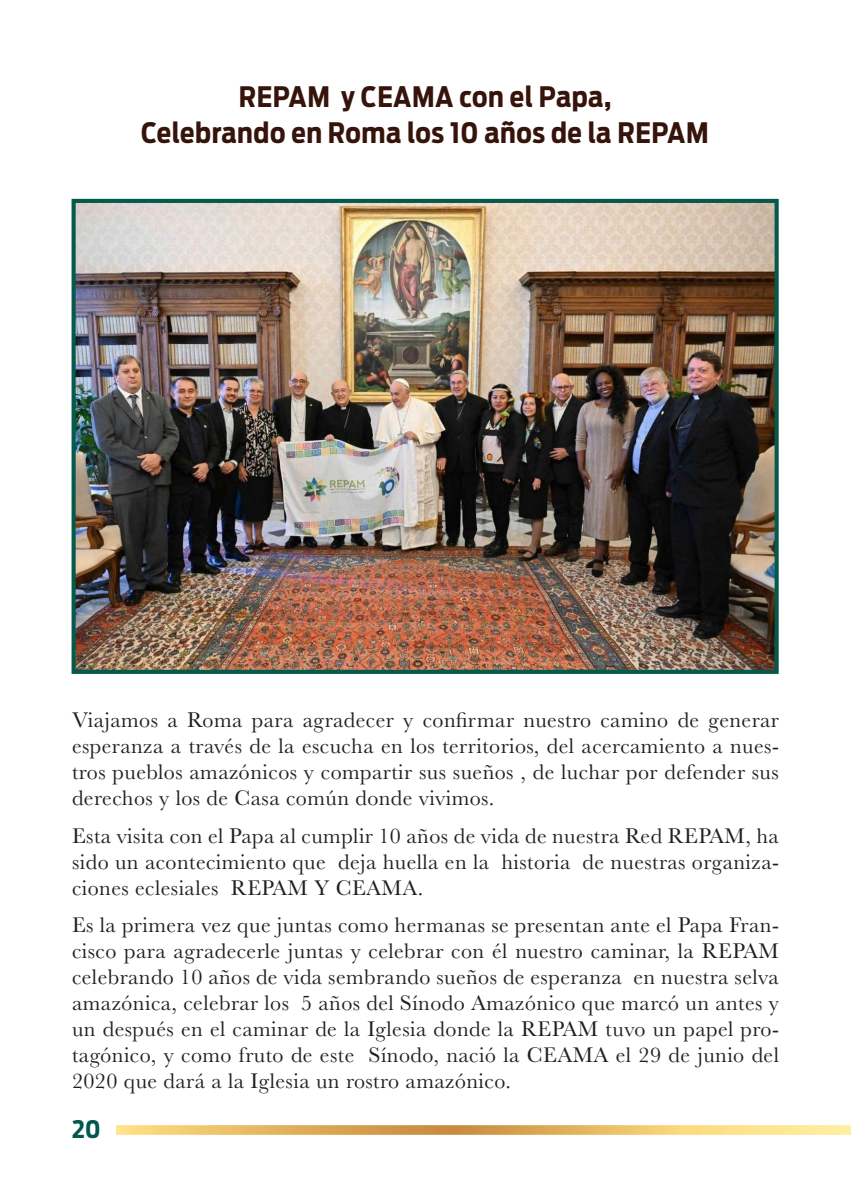
<style>
.page{position:relative;width:851px;height:1191px;background:#fff}
.page>*{position:absolute;margin:0;border:0;box-sizing:border-box;transform-origin:0 0}
.t1{font:700 28px "Antenna Cond";letter-spacing:.02em;color:#36130b}
.t2{font:700 24px "Antenna Cond";color:#03584e}
.t3{font:22px/26px "Baskerville";letter-spacing:.02em;color:#231f20;text-align:justify}
</style>
<div class="page">
<img style="left:116px;top:1125px;width:734px;height:9px">
<img style="left:76px;top:204px;width:697px;height:465px">
<div style="left:71px;top:199px;width:707px;height:475px;border:4px solid #055a4b"></div>
<p class="t1" style="left:239px;top:80px;width:374px">REPAM y CEAMA con el Papa,</p>
<p class="t1" style="left:141px;top:116px;width:569px">Celebrando en Roma los 10 años de la REPAM</p>
<p class="t3" style="left:72px;top:707px;width:708px">Viajamos a Roma para agradecer y confirmar nuestro camino de generar esperanza a través de la escucha en los territorios, del acercamiento a nues&shy;tros pueblos amazónicos y compartir sus sueños , de luchar por defender sus derechos y los de Casa común donde vivimos.</p>
<p class="t3" style="left:72px;top:823px;width:708px">Esta visita con el Papa al cumplir 10 años de vida de nuestra Red REPAM, ha sido un acontecimiento que deja huella en la historia de nuestras organiza&shy;ciones eclesiales REPAM Y CEAMA.</p>
<p class="t3" style="left:72px;top:912px;width:708px">Es la primera vez que juntas como hermanas se presentan ante el Papa Fran&shy;cisco para agradecerle juntas y celebrar con él nuestro caminar, la REPAM celebrando 10 años de vida sembrando sueños de esperanza en nuestra selva amazónica, celebrar los 5 años del Sínodo Amazónico que marcó un antes y un después en el caminar de la Iglesia donde la REPAM tuvo un papel pro&shy;tagónico, y como fruto de este Sínodo, nació la CEAMA el 29 de junio del 2020 que dará a la Iglesia un rostro amazónico.</p>
<p class="t2" style="left:72px;top:1115px;width:30px">20</p>
</div>
